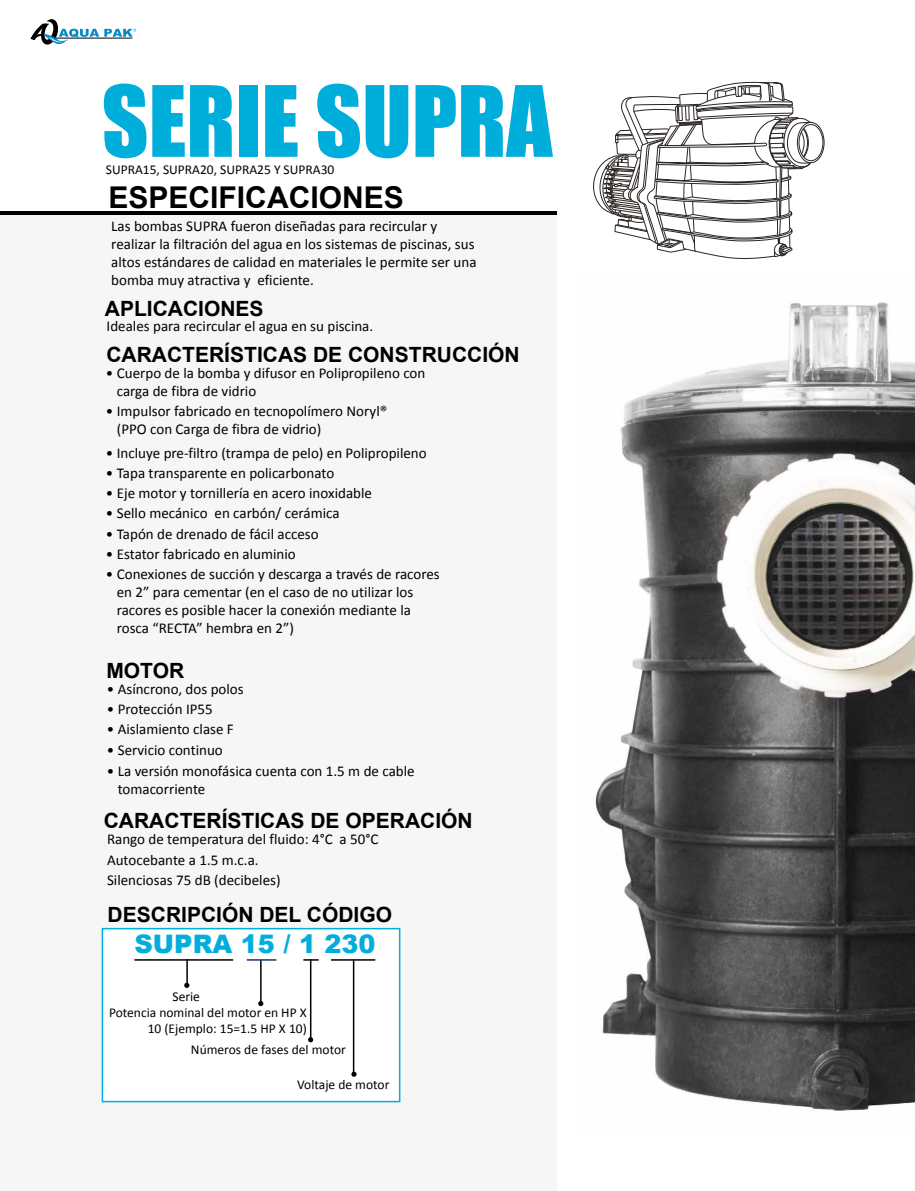
<style>
.page{position:relative;width:915px;height:1191px;background:#fff}
.page>*{position:absolute;margin:0;border:0;box-sizing:border-box;transform-origin:0 0}
.t1{font:90.75px "Impact";color:#00aedb}
.t2{font:700 30px "Arial";color:#000}
.t3{font:900 25.5px "Arial";color:#00aedb}
.t4{font:700 21px "Arial";color:#000}
.t5{font:15px/18px "Calibri";color:#000}
.t6{font:13.5px "Calibri";color:#000}
</style>
<div class="page">
<svg style="left:30px;top:19px;width:106px;height:26px"></svg>
<div style="left:0;top:215px;width:556px;height:976px;background:#f6f6f6"></div>
<img style="left:595px;top:302px;width:319px;height:809px">
<div style="left:102px;top:928px;width:298px;height:174px;background:#fff;border:2px solid #00aedb"></div>
<hr style="left:134px;top:959px;width:99px;height:1px;background:#000">
<svg style="left:303px;top:959px;width:15px;height:1px"></svg>
<hr style="left:331px;top:959px;width:44px;height:1px;background:#000">
<hr style="left:260px;top:960px;width:1px;height:44px;background:#000">
<svg style="left:258px;top:1001px;width:5px;height:5px"></svg>
<hr style="left:186px;top:959px;width:2px;height:26px;background:#000">
<svg style="left:184px;top:982px;width:5px;height:6px"></svg>
<hr style="left:310px;top:959px;width:1px;height:80px;background:#000">
<svg style="left:308px;top:1037px;width:5px;height:5px"></svg>
<hr style="left:353px;top:960px;width:1px;height:114px;background:#000">
<svg style="left:351px;top:1071px;width:5px;height:5px"></svg>
<svg style="left:247px;top:959px;width:29px;height:1px"></svg>
<div style="left:798px;top:124px;width:25px;height:37px;border:1px solid #2b2623;border-radius:50%"></div>
<div style="left:796px;top:122px;width:28px;height:41px;border:1px solid #2b2623;border-radius:50%"></div>
<svg style="left:593px;top:81px;width:218px;height:178px"></svg>
<hr style="left:0;top:212px;width:556px;height:3px;background:#000">
<h1 class="t1" style="left:102px;top:51px;width:452px">SERIE SUPRA</h1>
<p class="t6" style="left:106px;top:161px;width:230px">SUPRA15, SUPRA20, SUPRA25 Y SUPRA30</p>
<h2 class="t2" style="left:108px;top:177px;width:297px">ESPECIFICACIONES</h2>
<p class="t5" style="left:111px;top:217px;width:366px">Las bombas SUPRA fueron diseñadas para recircular y realizar la filtración del agua en los sistemas de piscinas, sus altos estándares de calidad en materiales le permite ser una bomba muy atractiva y eficiente.</p>
<p class="t5" style="left:107px;top:317px;width:268px">Ideales para recircular el agua en su piscina.</p>
<h3 class="t4" style="left:105px;top:294px;width:160px">APLICACIONES</h3>
<h3 class="t4" style="left:106px;top:340px;width:414px">CARACTERÍSTICAS DE CONSTRUCCIÓN</h3>
<p class="t5" style="left:117px;top:364px;width:310px;text-indent:-11px">• Cuerpo de la bomba y difusor en Polipropileno con carga de fibra de vidrio</p>
<p class="t5" style="left:117px;top:402px;width:272px;text-indent:-11px">• Impulsor fabricado en tecnopolímero Noryl® (PPO con Carga de fibra de vidrio)</p>
<p class="t5" style="left:106px;top:443px;width:322px">• Incluye pre-filtro (trampa de pelo) en Polipropileno</p>
<p class="t5" style="left:106px;top:464px;width:230px">• Tapa transparente en policarbonato</p>
<p class="t5" style="left:106px;top:484px;width:267px">• Eje motor y tornillería en acero inoxidable</p>
<p class="t5" style="left:106px;top:504px;width:235px">• Sello mecánico en carbón/ cerámica</p>
<p class="t5" style="left:106px;top:524px;width:214px">• Tapón de drenado de fácil acceso</p>
<p class="t5" style="left:106px;top:545px;width:191px">• Estator fabricado en aluminio</p>
<p class="t5" style="left:117px;top:565px;width:324px;text-indent:-11px">• Conexiones de succión y descarga a través de racores en 2” para cementar (en el caso de no utilizar los racores es posible hacer la conexión mediante la rosca “RECTA” hembra en 2”)</p>
<h3 class="t4" style="left:106px;top:657px;width:79px">MOTOR</h3>
<p class="t5" style="left:107px;top:680px;width:138px">• Asíncrono, dos polos</p>
<p class="t5" style="left:107px;top:700px;width:107px">• Protección IP55</p>
<p class="t5" style="left:107px;top:720px;width:128px">• Aislamiento clase F</p>
<p class="t5" style="left:107px;top:741px;width:117px">• Servicio continuo</p>
<p class="t5" style="left:118px;top:761px;width:298px;text-indent:-11px">• La versión monofásica cuenta con 1.5 m de cable tomacorriente</p>
<h3 class="t4" style="left:104px;top:806px;width:370px">CARACTERÍSTICAS DE OPERACIÓN</h3>
<p class="t5" style="left:107px;top:829px;width:273px;line-height:20.2px">Rango de temperatura del fluido: 4°C a 50°C<br>Autocebante a 1.5 m.c.a.<br>Silenciosas 75 dB (decibeles)</p>
<h3 class="t4" style="left:108px;top:900px;width:286px">DESCRIPCIÓN DEL CÓDIGO</h3>
<h3 class="t3" style="left:134px;top:925px;width:242px">SUPRA 15 / 1 230</h3>
<p class="t6" style="left:172px;top:988px;width:29px">Serie</p>
<p class="t6" style="left:109px;top:1003px;width:199px">Potencia nominal del motor en HP X</p>
<p class="t6" style="left:148px;top:1019px;width:160px">10 (Ejemplo: 15=1.5 HP X 10)</p>
<p class="t6" style="left:191px;top:1041px;width:156px">Números de fases del motor</p>
<p class="t6" style="left:297px;top:1076px;width:94px">Voltaje de motor</p>
</div>
